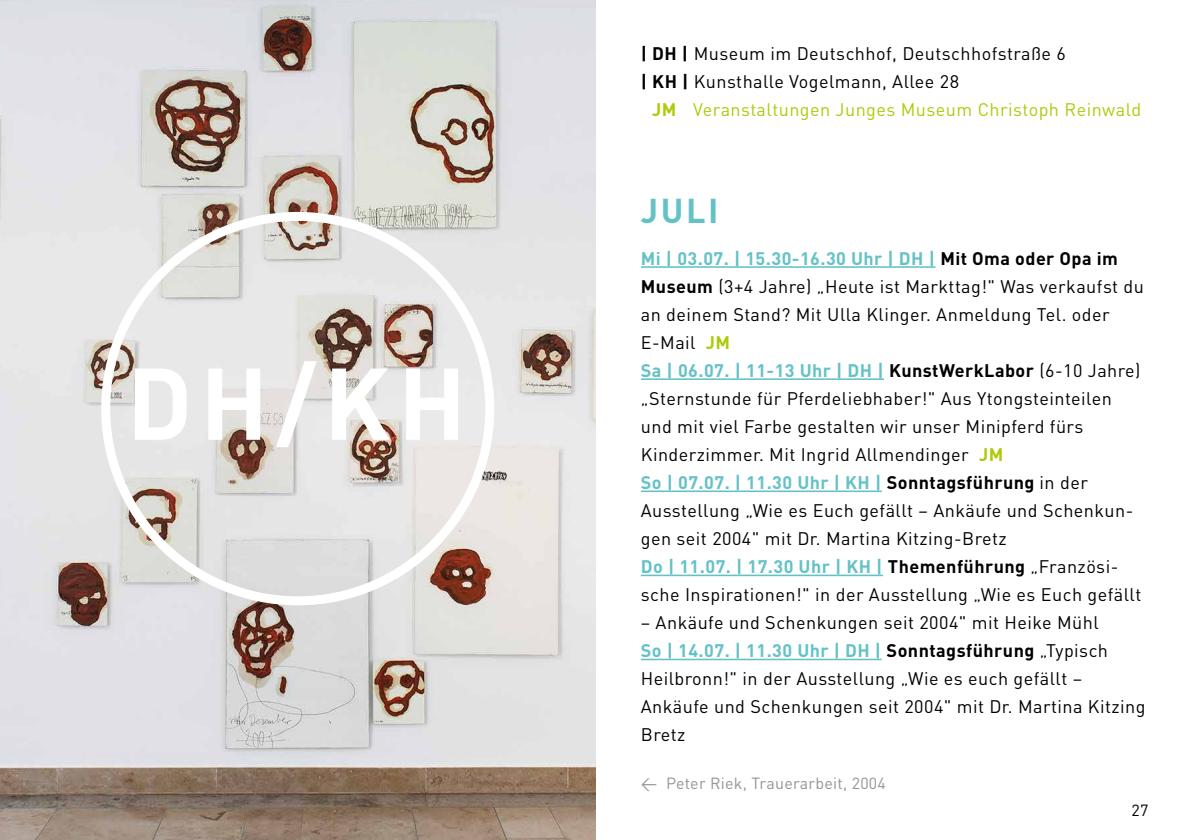
<style>
.page{position:relative;width:1191px;height:840px;background:#fff}
.page>*{position:absolute;margin:0;border:0;box-sizing:border-box;transform-origin:0 0}
.t1{font:700 100px "DIN";color:#fff}
.t2{font:700 34px "DIN";color:#64c2c7}
.t3{font:18px/28px "DIN";letter-spacing:.025em;color:#000}
.t4{font:18px "DIN";letter-spacing:.025em;color:#afca0b}
.t5{font:16px "DIN";letter-spacing:.015em;color:#969394}
.t6{font:16px "DIN";color:#000}
.s1{font-weight:700}
.s2{font-weight:700;color:#64c2c7}
.s3{font-weight:700;color:#afca0b}
</style>
<div class="page">
<img style="left:0;top:0;width:595px;height:839px">
<hr style="left:641px;top:266px;width:294px;height:2px;background:#64c2c7">
<hr style="left:641px;top:378px;width:243px;height:2px;background:#64c2c7">
<hr style="left:641px;top:490px;width:240px;height:2px;background:#64c2c7">
<hr style="left:641px;top:574px;width:242px;height:2px;background:#64c2c7">
<hr style="left:641px;top:658px;width:240px;height:2px;background:#64c2c7">
<div style="left:101px;top:212px;width:393px;height:393px;border:9px solid #fff;border-radius:50%"></div>
<h1 class="t1" style="left:127px;top:338px;width:341px">DH/KH</h1>
<p class="t3" style="left:641px;top:39px;width:426px"><span class="s1">| DH |</span> Museum im Deutschhof, Deutschhofstraße 6 <span class="s1">| KH |</span> Kunsthalle Vogelmann, Allee 28</p>
<p class="t4" style="left:652px;top:99px;width:490px"><span class="s1">JM</span> Veranstaltungen Junges Museum Christoph Reinwald</p>
<h2 class="t2" style="left:641px;top:188px;width:79px">JULI</h2>
<p class="t3" style="left:641px;top:243px;width:504px"><span class="s2">Mi | 03.07. | 15.30-16.30 Uhr | DH |</span> <span class="s1">Mit Oma oder Opa im Museum</span> (3+4 Jahre) „Heute ist Markttag!" Was verkaufst du an deinem Stand? Mit Ulla Klinger. Anmeldung Tel. oder E-Mail <span class="s3">JM<br></span><span class="s2">Sa | 06.07. | 11-13 Uhr | DH |</span> <span class="s1">KunstWerkLabor</span> (6-10 Jahre) „Sternstunde für Pferdeliebhaber!" Aus Ytongsteinteilen und mit viel Farbe gestalten wir unser Minipferd fürs Kinderzimmer. Mit Ingrid Allmendinger <span class="s3">JM<br></span><span class="s2">So | 07.07. | 11.30 Uhr | KH |</span> <span class="s1">Sonntagsführung</span> in der Ausstellung „Wie es Euch gefällt – Ankäufe und Schenkun&shy;gen seit 2004" mit Dr. Martina Kitzing-Bretz<br><span class="s2">Do | 11.07. | 17.30 Uhr | KH |</span> <span class="s1">Themenführung</span> „Französi&shy;sche Inspirationen!" in der Ausstellung „Wie es Euch gefällt</p>
<p class="t3" style="left:641px;top:608px;width:506px">– Ankäufe und Schenkungen seit 2004" mit Heike Mühl<br><span class="s2">So | 14.07. | 11.30 Uhr | DH |</span> <span class="s1">Sonntagsführung</span> „Typisch Heilbronn!" in der Ausstellung „Wie es euch gefällt – Ankäufe und Schenkungen seit 2004" mit Dr. Martina Kitzing Bretz</p>
<p class="t5" style="left:641px;top:772px;width:246px">&lt; Peter Riek, Trauerarbeit, 2004</p>
<p class="t6" style="left:1131px;top:799px;width:19px">27</p>
</div>
